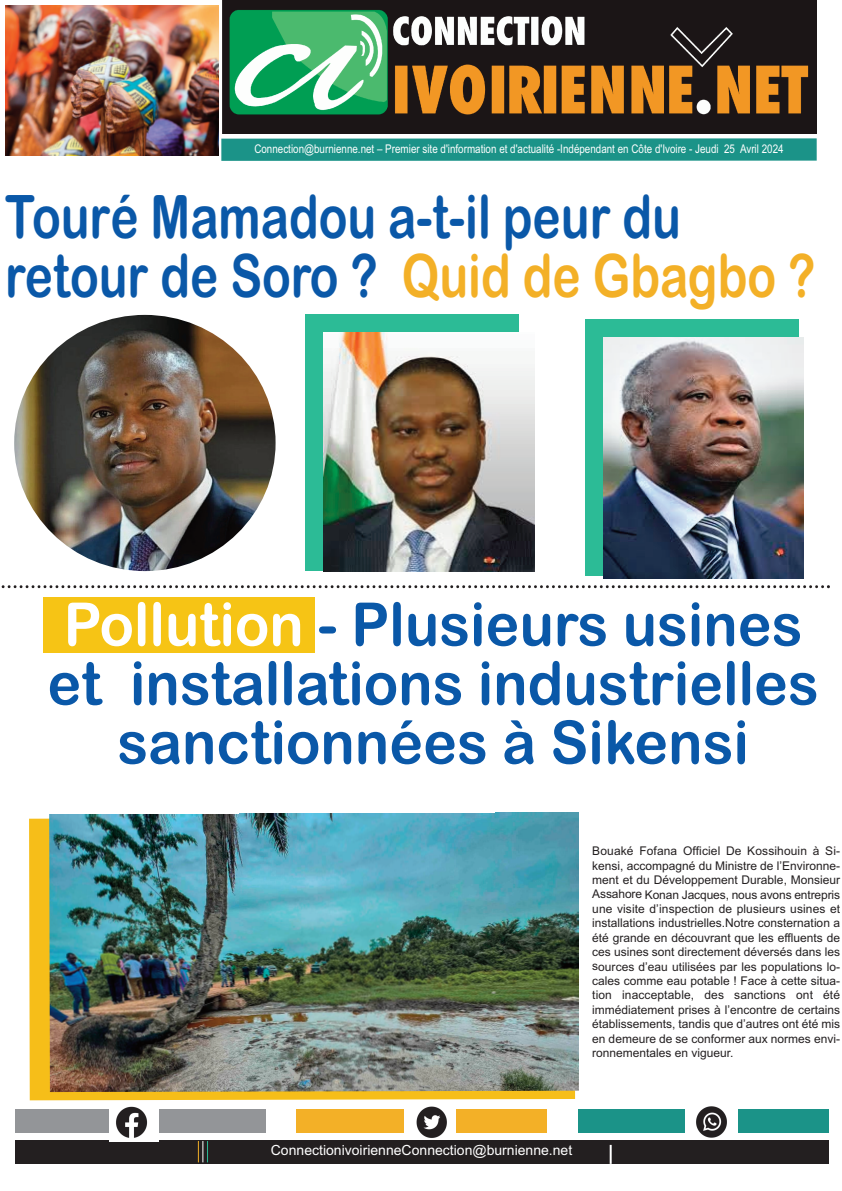
<style>
.page{position:relative;width:842px;height:1191px;background:#fff}
.page>*{position:absolute;margin:0;border:0;box-sizing:border-box;transform-origin:0 0}
.t1{font:60px/59px "Arial Rounded MT Bold";color:#0a58a8;text-align:center;scale:.95 1}
.t2{font:60px/59px "Arial Rounded MT Bold";color:#0a58a8;scale:.79 1}
.t3{font:14px "Arial";color:#fff}
.t4{font:12px/14.4px "Arial";color:#231f20;text-align:justify}
.t5{font:12px "Arial Narrow";color:#fff}
.s1{color:#f3b027}
.s2{color:#fff}
</style>
<div class="page">
<div style="left:44px;top:597px;width:271px;height:55px;background:#f6c415"></div>
<div style="left:221px;top:138px;width:596px;height:23px;background:#1b9388"></div>
<img style="left:222px;top:0;width:595px;height:133px">
<div style="left:15px;top:1108px;width:251px;height:24px;background:#939598"></div>
<div style="left:296px;top:1108px;width:251px;height:24px;background:#f3b027"></div>
<div style="left:577px;top:1108px;width:251px;height:24px;background:#1b9388"></div>
<div style="left:15px;top:1140px;width:813px;height:23px;background:#231f20"></div>
<img style="left:110px;top:1106px;width:48px;height:35px">
<img style="left:404px;top:1106px;width:52px;height:32px">
<img style="left:685px;top:1106px;width:52px;height:32px">
<svg style="left:198px;top:1141px;width:10px;height:21px"></svg>
<svg style="left:610px;top:1144px;width:2px;height:19px"></svg>
<svg style="left:29px;top:818px;width:546px;height:282px;background:#f6c023"></svg>
<img style="left:49px;top:813px;width:530px;height:279px">
<img style="left:5px;top:5px;width:214px;height:150px">
<img style="left:14px;top:315px;width:262px;height:256px;border-radius:50%">
<div style="left:305px;top:315px;width:214px;height:256px;background:#2cbb96"></div>
<img style="left:323px;top:333px;width:211px;height:227px">
<div style="left:585px;top:319px;width:214px;height:256px;background:#2cbb96"></div>
<img style="left:603px;top:337px;width:200px;height:223px">
<svg style="left:1px;top:560px;width:829px;height:28px"></svg>
<p class="t5" style="left:254px;top:142px;width:531px">Connection@burnienne.net – Premier site d'information et d'actualité -Indépendant en Côte d'Ivoire - Jeudi 25 Avril 2024</p>
<h1 class="t2" style="left:5px;top:188px;width:1027px">Touré Mamadou a-t-il peur du retour de Soro ? <span class="s1">Quid de Gbagbo ?</span></h1>
<h1 class="t1" style="left:47px;top:595px;width:813px"><span class="s2">Pollution</span> - Plusieurs usines et installations industrielles sanctionnées à Sikensi</h1>
<p class="t4" style="left:592px;top:844px;width:249px">Bouaké Fofana Officiel De Kossihouin à Si&shy;kensi, accompagné du Ministre de l’Environne&shy;ment et du Développement Durable, Monsieur Assahore Konan Jacques, nous avons entrepris une visite d’inspection de plusieurs usines et installations industrielles.Notre consternation a été grande en découvrant que les effluents de ces usines sont directement déversés dans les sources d’eau utilisées par les populations lo&shy;cales comme eau potable ! Face à cette situa&shy;tion inacceptable, des sanctions ont été immédiatement prises à l’encontre de certains établissements, tandis que d’autres ont été mis en demeure de se conformer aux normes envi&shy;ronnementales en vigueur.</p>
<p class="t3" style="left:271px;top:1142px;width:303px">ConnectionivoirienneConnection@burnienne.net</p>
</div>
